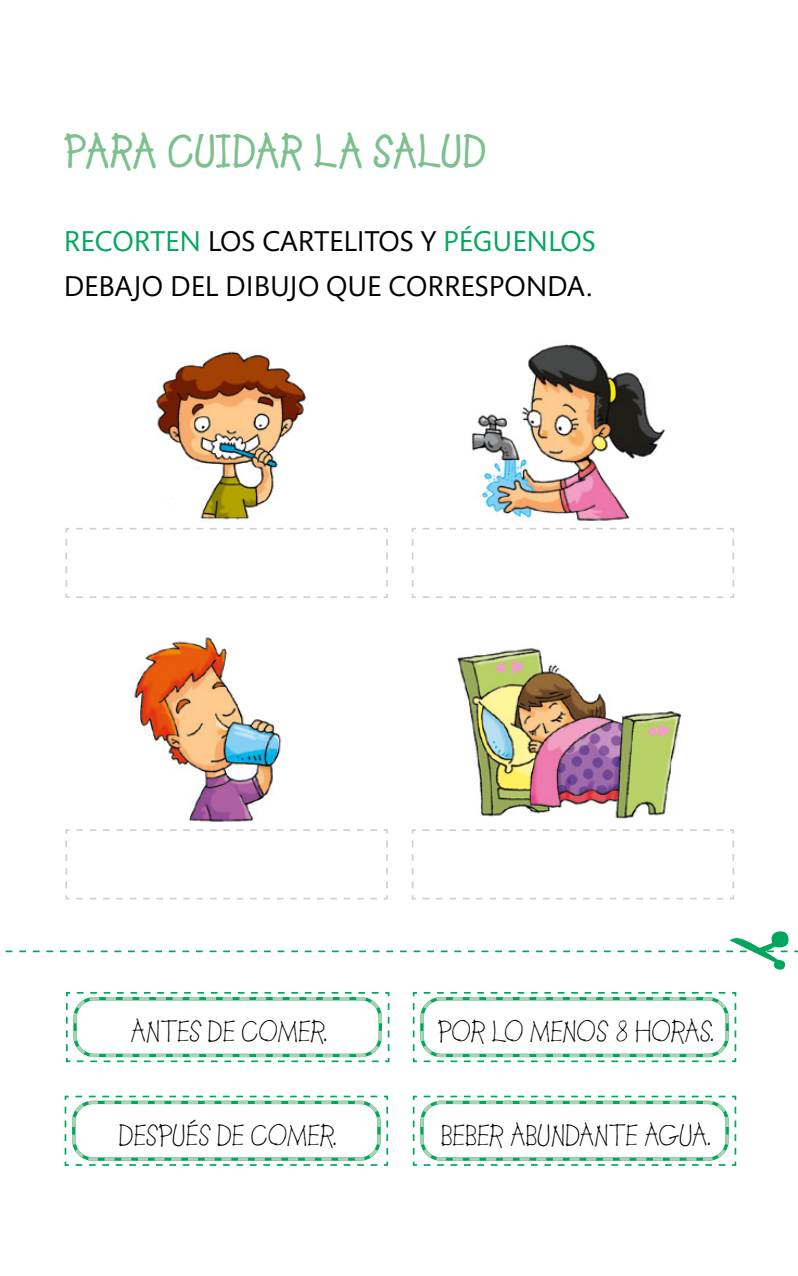
<style>
.page{position:relative;width:798px;height:1276px;background:#fff}
.page>*{position:absolute;margin:0;border:0;box-sizing:border-box;transform-origin:0 0}
.titulos{font:47.25px "Lemonade ICG Bold";color:#7bc08d}
.consigna{font:29.25px "Lemonade ICG";color:#000}
.consigna-2{font:29.25px/45px "Mundo Sans Std";color:#000}
.s1{color:#00a75c}
</style>
<div class="page">
<img style="left:472px;top:344px;width:193px;height:178px">
<svg style="left:66px;top:992px;width:324px;height:71px"></svg>
<svg style="left:64px;top:1095px;width:325px;height:71px"></svg>
<svg style="left:412px;top:992px;width:324px;height:71px"></svg>
<svg style="left:412px;top:1095px;width:324px;height:71px"></svg>
<svg style="left:65px;top:829px;width:323px;height:71px"></svg>
<svg style="left:65px;top:528px;width:323px;height:70px"></svg>
<svg style="left:411px;top:829px;width:323px;height:71px"></svg>
<svg style="left:411px;top:528px;width:323px;height:70px"></svg>
<img style="left:156px;top:351px;width:150px;height:169px">
<img style="left:132px;top:637px;width:150px;height:185px">
<img style="left:457px;top:648px;width:225px;height:171px">
<svg style="left:773px;top:959px;width:12px;height:11px"></svg>
<div style="left:770px;top:931px;width:18px;height:17px;background:#00a75c;border-radius:50%"></div>
<svg style="left:6px;top:937px;width:791px;height:28px"></svg>
<p class="titulos" style="left:64px;top:124px;width:425px">PARA CUIDAR LA SALUD</p>
<p class="consigna-2" style="left:64px;top:219px;width:533px"><span class="s1">RECORTEN</span> LOS CARTELITOS Y <span class="s1">PÉGUENLOS<br></span>DEBAJO DEL DIBUJO QUE CORRESPONDA.</p>
<p class="consigna" style="left:130px;top:1013px;width:198px">ANTES DE COMER.</p>
<p class="consigna" style="left:119px;top:1116px;width:219px">DESPUÉS DE COMER.</p>
<p class="consigna" style="left:437px;top:1013px;width:278px">POR LO MENOS 8 HORAS.</p>
<p class="consigna" style="left:440px;top:1116px;width:271px">BEBER ABUNDANTE AGUA.</p>
</div>
